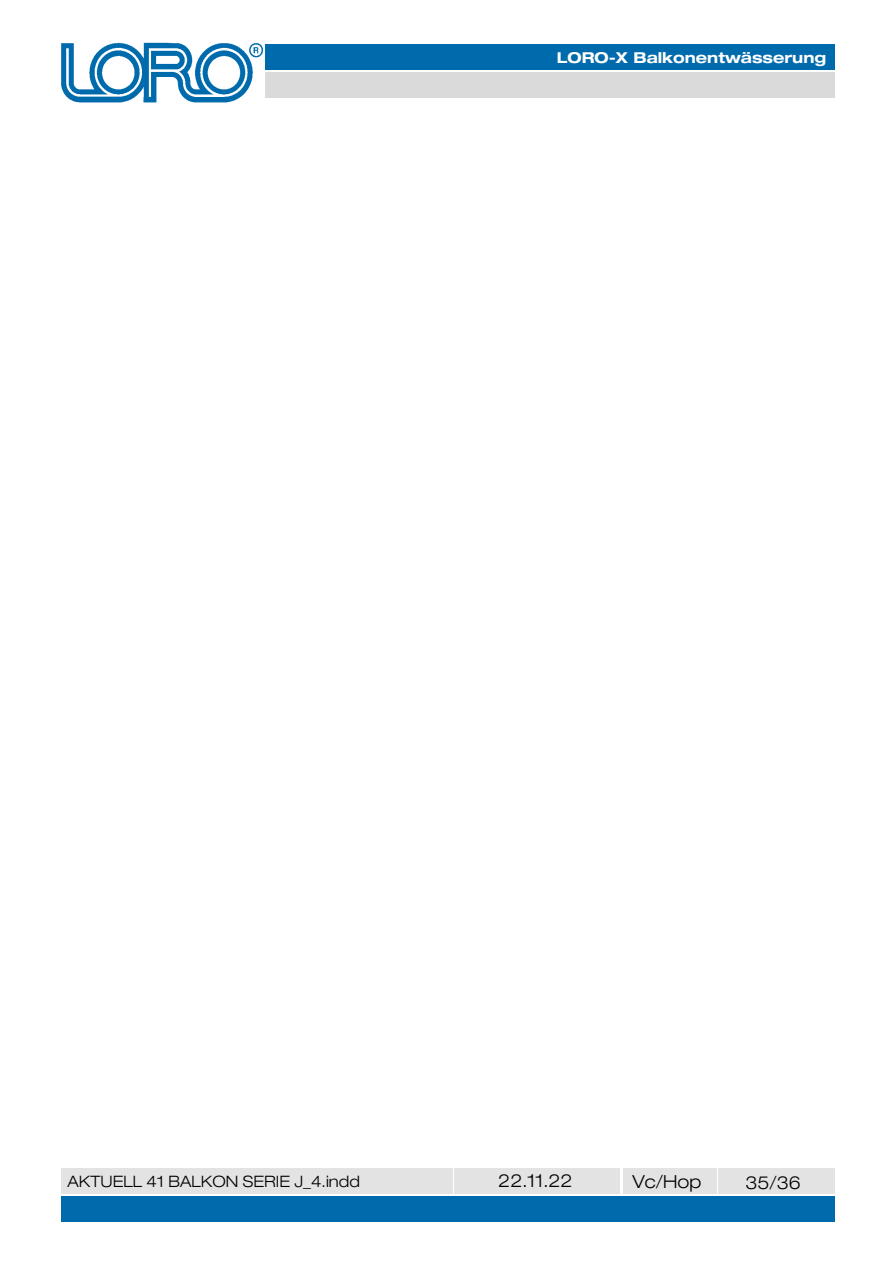
<style>
.page{position:relative;width:893px;height:1263px;background:#fff}
.page>*{position:absolute;margin:0;border:0;box-sizing:border-box;transform-origin:0 0}
.t1{font:300 expanded 18px "Helvetica Neue LT Std";color:#000}
.t2{font:300 expanded 15.75px "Helvetica Neue LT Std";color:#000}
.t3{font:700 expanded 15px "Helvetica Neue LT Std";color:#fff}
</style>
<div class="page">
<div style="left:266px;top:72px;width:569px;height:26px;background:#dadada"></div>
<div style="left:61px;top:1196px;width:774px;height:26px;background:#006bac"></div>
<div style="left:61px;top:1168px;width:391px;height:25px;background:#e3e3e3"></div>
<div style="left:454px;top:1168px;width:166px;height:25px;background:#e3e3e3"></div>
<div style="left:623px;top:1168px;width:93px;height:25px;background:#e3e3e3"></div>
<div style="left:719px;top:1168px;width:116px;height:25px;background:#e3e3e3"></div>
<img style="left:61px;top:42px;width:202px;height:61px">
<div style="left:266px;top:45px;width:569px;height:25px;background:#006bac"></div>
<p class="t3" style="left:557px;top:48px;width:271px">LORO-X Balkonentwässerung</p>
<p class="t2" style="left:67px;top:1171px;width:294px">AKTUELL 41 BALKON SERIE J_4.indd</p>
<p class="t1" style="left:498px;top:1170px;width:76px">22.11.22</p>
<p class="t1" style="left:632px;top:1170px;width:71px">Vc/Hop</p>
<p class="t1" style="left:745px;top:1171px;width:57px">35/36</p>
</div>
